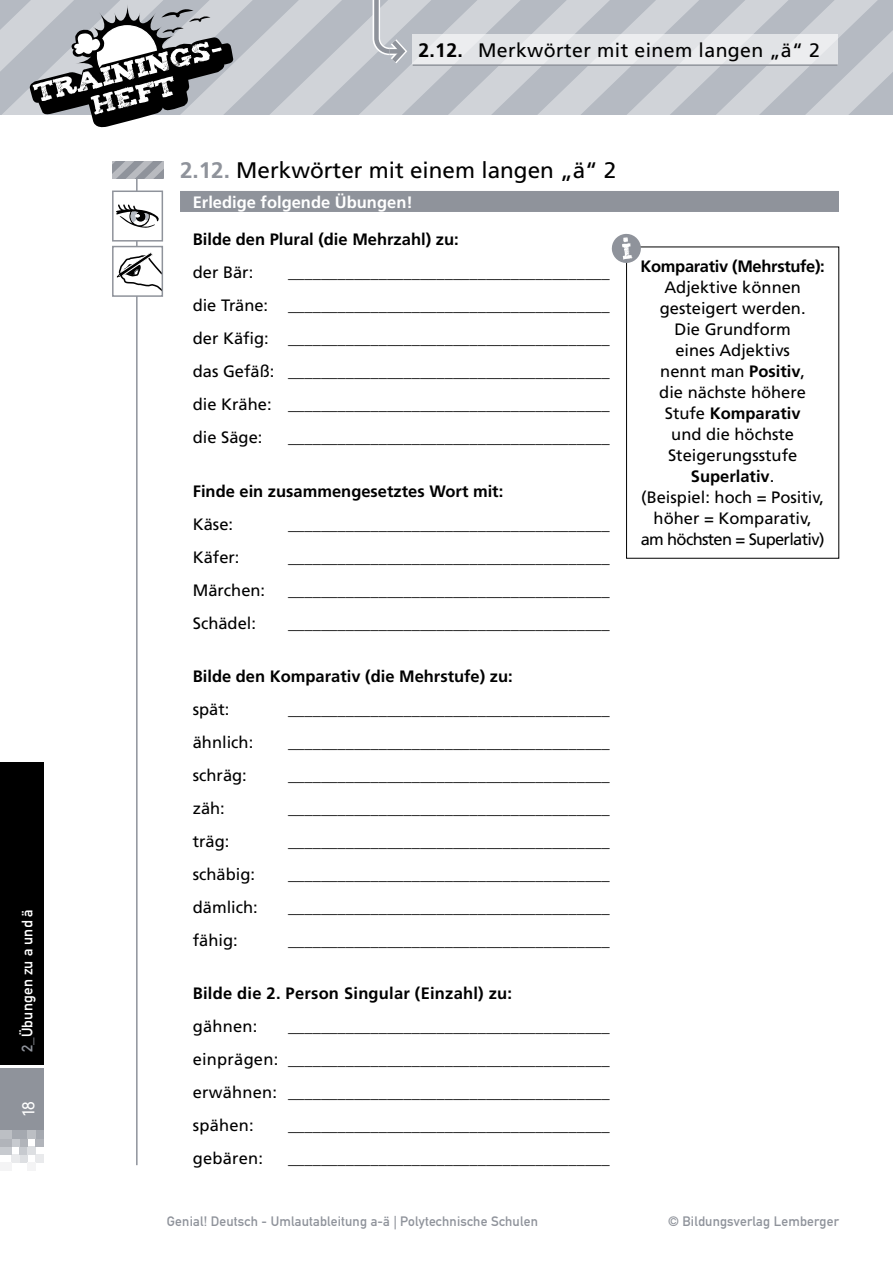
<style>
.page{position:relative;width:893px;height:1263px;background:#fff}
.page>*{position:absolute;margin:0;border:0;box-sizing:border-box;transform-origin:0 0}
.t1{font:22.5px "Frutiger LT Std";color:#000}
.t2{font:19.5px "Frutiger LT Std";letter-spacing:.02em;color:#000}
.t3{font:16.5px/21px "Frutiger LT Std";color:#000;text-align:justify}
.t4{font:700 16.5px "Frutiger LT Std";color:#000}
.t5{font:700 16.5px "Frutiger LT Std";color:#fff}
.t6{font:700 16.5px "Frutiger LT Std";letter-spacing:-.02em;color:#000}
.t7{font:300 16.5px "DIN Neuzeit Grotesk";color:#fff}
.t8{font:15px "DIN Mittelschrift";letter-spacing:.015em;color:#fff}
.t9{font:13.5px "DIN Mittelschrift";letter-spacing:.015em;color:#8f939b}
.s1{color:#8f939b}
.s2{font-weight:700}
.s3{font-weight:700;color:#8f939b}
</style>
<div class="page">
<div style="left:0;top:762px;width:44px;height:302px;background:#000"></div>
<div style="left:0;top:1068px;width:44px;height:62px;background:#8f939b"></div>
<div style="left:19px;top:1154px;width:8px;height:8px;background:#dddfe2"></div>
<div style="left:11px;top:1154px;width:8px;height:8px;background:#e9eaec"></div>
<div style="left:36px;top:1154px;width:8px;height:8px;background:#e9eaec"></div>
<div style="left:19px;top:1146px;width:8px;height:8px;background:#c7cacf"></div>
<div style="left:0;top:1146px;width:11px;height:8px;background:#c7cacf"></div>
<div style="left:27px;top:1146px;width:9px;height:8px;background:#dddfe2"></div>
<div style="left:19px;top:1138px;width:8px;height:8px;background:#b1b4ba"></div>
<div style="left:11px;top:1138px;width:8px;height:8px;background:#c7cacf"></div>
<div style="left:0;top:1138px;width:11px;height:8px;background:#b1b4ba"></div>
<div style="left:36px;top:1138px;width:8px;height:8px;background:#b1b4ba"></div>
<div style="left:19px;top:1130px;width:8px;height:8px;background:#a5a9b0"></div>
<div style="left:11px;top:1130px;width:8px;height:8px;background:#a5a9b0"></div>
<div style="left:0;top:1130px;width:11px;height:8px;background:#bcbfc4"></div>
<div style="left:36px;top:1130px;width:8px;height:8px;background:#a5a9b0"></div>
<div style="left:27px;top:1130px;width:9px;height:8px;background:#bcbfc4"></div>
<div style="left:27px;top:1162px;width:9px;height:8px;background:#f4f4f5"></div>
<div style="left:0;top:1162px;width:11px;height:8px;background:#f4f4f5"></div>
<svg style="left:0;top:0;width:893px;height:128px;background:#bcbfc4"></svg>
<div style="left:180px;top:191px;width:659px;height:21px;background:#8f939b"></div>
<hr style="left:136px;top:162px;width:2px;height:1003px;background:#8f939b">
<div style="left:113px;top:191px;width:49px;height:50px;background:#fff"></div>
<svg style="left:116px;top:204px;width:43px;height:24px"></svg>
<div style="left:112px;top:191px;width:51px;height:51px;border:2px solid #8f939b"></div>
<div style="left:113px;top:247px;width:49px;height:49px;background:#fff"></div>
<svg style="left:116px;top:252px;width:44px;height:38px"></svg>
<div style="left:112px;top:246px;width:51px;height:51px;border:2px solid #8f939b"></div>
<svg style="left:112px;top:162px;width:51px;height:17px"></svg>
<div style="left:412px;top:34px;width:426px;height:32px;background:#eaebed"></div>
<hr style="left:412px;top:64px;width:60px;height:2px;background:#8f939b">
<hr style="left:472px;top:64px;width:366px;height:2px;background:#8f939b">
<svg style="left:611px;top:233px;width:31px;height:31px"></svg>
<p class="t8" style="left:18px;top:1052px;width:145px;rotate:-90deg"><span class="s1">2_</span>Übungen zu a und ä</p>
<p class="t7" style="left:18px;top:1116px;width:17px;rotate:-90deg">18</p>
<p class="t2" style="left:418px;top:39px;width:403px"><span class="s2">2.12.</span> Merkwörter mit einem langen „ä“ 2</p>
<h1 class="t1" style="left:180px;top:157px;width:438px"><span class="s3">2.12.</span> Merkwörter mit einem langen „ä“ 2</h1>
<p class="t5" style="left:193px;top:193px;width:222px">Erledige folgende Übungen!</p>
<p class="t4" style="left:193px;top:230px;width:267px">Bilde den Plural (die Mehrzahl) zu:</p>
<p class="t3" style="left:193px;top:262px;width:62px">der Bär:</p>
<p class="t3" style="left:193px;top:256px;width:418px;line-height:33px;text-indent:95px">_______________________________________ die Träne: _______________________________________ der Käfig: _______________________________________ das Gefäß: _______________________________________ die Krähe: _______________________________________ die Säge:</p>
<p class="t3" style="left:288px;top:427px;width:323px">_______________________________________</p>
<p class="t4" style="left:193px;top:481px;width:312px">Finde ein zusammengesetztes Wort mit:</p>
<p class="t3" style="left:193px;top:513px;width:42px">Käse:</p>
<p class="t3" style="left:288px;top:513px;width:323px">_______________________________________</p>
<p class="t3" style="left:193px;top:546px;width:48px">Käfer:</p>
<p class="t3" style="left:288px;top:546px;width:323px">_______________________________________</p>
<p class="t3" style="left:193px;top:579px;width:74px">Märchen:</p>
<p class="t3" style="left:288px;top:579px;width:323px">_______________________________________</p>
<p class="t3" style="left:193px;top:612px;width:65px">Schädel:</p>
<p class="t3" style="left:288px;top:612px;width:323px">_______________________________________</p>
<p class="t4" style="left:193px;top:666px;width:321px">Bilde den Komparativ (die Mehrstufe) zu:</p>
<p class="t3" style="left:193px;top:699px;width:38px">spät:</p>
<p class="t3" style="left:288px;top:699px;width:323px">_______________________________________</p>
<p class="t3" style="left:193px;top:732px;width:62px">ähnlich:</p>
<p class="t3" style="left:288px;top:732px;width:323px">_______________________________________</p>
<p class="t3" style="left:193px;top:765px;width:56px">schräg:</p>
<p class="t3" style="left:288px;top:765px;width:323px">_______________________________________</p>
<p class="t3" style="left:193px;top:798px;width:34px">zäh:</p>
<p class="t3" style="left:288px;top:798px;width:323px">_______________________________________</p>
<p class="t3" style="left:193px;top:831px;width:38px">träg:</p>
<p class="t3" style="left:288px;top:831px;width:323px">_______________________________________</p>
<p class="t3" style="left:193px;top:864px;width:64px">schäbig:</p>
<p class="t3" style="left:288px;top:864px;width:323px">_______________________________________</p>
<p class="t3" style="left:193px;top:897px;width:67px">dämlich:</p>
<p class="t3" style="left:288px;top:897px;width:323px">_______________________________________</p>
<p class="t3" style="left:193px;top:930px;width:46px">fähig:</p>
<p class="t3" style="left:288px;top:930px;width:323px">_______________________________________</p>
<p class="t4" style="left:193px;top:984px;width:321px">Bilde die 2. Person Singular (Einzahl) zu:</p>
<p class="t3" style="left:193px;top:1016px;width:66px">gähnen:</p>
<p class="t3" style="left:193px;top:1010px;width:418px;line-height:33px;text-indent:95px">_______________________________________ einprägen: _______________________________________ erwähnen: _______________________________________ spähen:</p>
<p class="t3" style="left:288px;top:1115px;width:323px">_______________________________________</p>
<p class="t3" style="left:193px;top:1148px;width:72px">gebären:</p>
<p class="t3" style="left:288px;top:1148px;width:323px">_______________________________________</p>
<p class="t6" style="left:640px;top:257px;width:186px">Komparativ (Mehrstufe):</p>
<p class="t3" style="left:641px;top:277px;width:185px;text-align:center">Adjektive können gesteigert werden.<br>Die Grundform<br>eines Adjektivs<br>nennt man <span class="s2">Positiv</span>,<br>die nächste höhere<br>Stufe <span class="s2">Komparativ<br></span>und die höchste<br>Steigerungsstufe<br><span class="s2">Superlativ</span>.<br>(Beispiel: hoch = Positiv, höher = Komparativ, am höchsten = Superlativ)</p>
<p class="t9" style="left:167px;top:1214px;width:373px">Genial! Deutsch - Umlautableitung a-ä | Polytechnische Schulen</p>
<p class="t9" style="left:668px;top:1214px;width:172px">© Bildungsverlag Lemberger</p>
</div>
